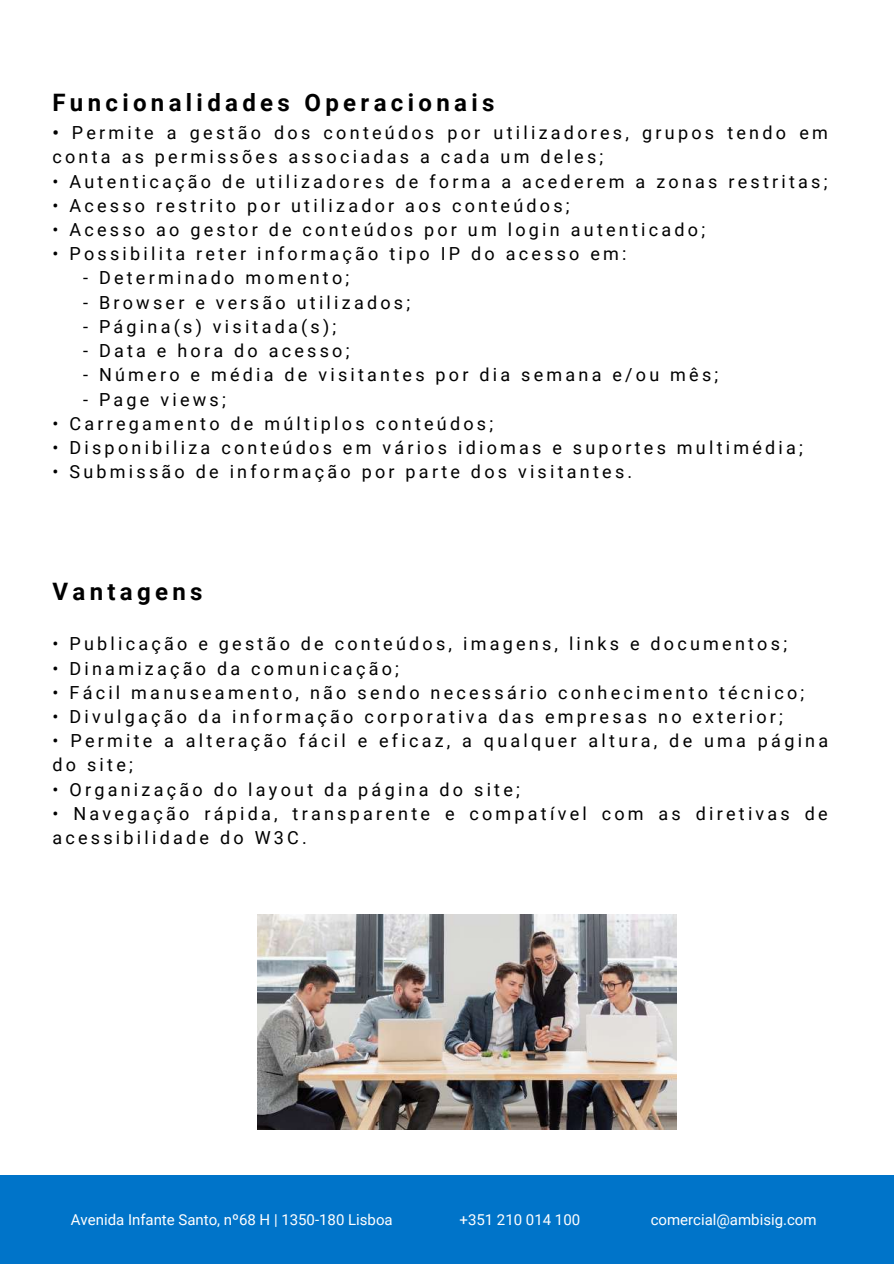
<style>
.page{position:relative;width:894px;height:1264px;background:#fff}
.page>*{position:absolute;margin:0;border:0;box-sizing:border-box;transform-origin:0 0}
.t1{font:700 24px "Roboto";letter-spacing:.18em;color:#000}
.t2{font:18px/24.2px "Roboto";letter-spacing:.18em;color:#000}
.t3{font:15px "Roboto";color:#fff}
.s1{font-weight:700}
</style>
<div class="page">
<div style="left:0;top:1175px;width:893px;height:88px;background:#0074c9"></div>
<img style="left:257px;top:914px;width:419px;height:215px">
<h1 class="t1" style="left:52px;top:89px;width:443px">Funcionalidades Operacionais</h1>
<p class="t2" style="left:52px;top:121px;width:776px"><span class="s1">•</span> Permite a gestão dos conteúdos por utilizadores, grupos tendo em conta as permissões associadas a cada um deles;</p>
<p class="t2" style="left:52px;top:169px;width:776px">• Autenticação de utilizadores de forma a acederem a zonas restritas;</p>
<p class="t2" style="left:52px;top:193px;width:518px">• Acesso restrito por utilizador aos conteúdos;</p>
<p class="t2" style="left:52px;top:218px;width:654px">• Acesso ao gestor de conteúdos por um login autenticado;</p>
<p class="t2" style="left:52px;top:242px;width:575px">• Possibilita reter informação tipo IP do acesso em:</p>
<p class="t2" style="left:83px;top:266px;width:268px">- Determinado momento;</p>
<p class="t2" style="left:83px;top:290px;width:328px">- Browser e versão utilizados;</p>
<p class="t2" style="left:83px;top:314px;width:255px">- Página(s) visitada(s);</p>
<p class="t2" style="left:83px;top:339px;width:268px">- Data e hora do acesso;</p>
<p class="t2" style="left:83px;top:363px;width:636px">- Número e média de visitantes por dia semana e/ou mês;</p>
<p class="t2" style="left:83px;top:387px;width:144px">- Page views;</p>
<p class="t2" style="left:52px;top:411px;width:442px">• Carregamento de múltiplos conteúdos;</p>
<p class="t2" style="left:52px;top:436px;width:751px">• Disponibiliza conteúdos em vários idiomas e suportes multimédia;</p>
<p class="t2" style="left:52px;top:460px;width:581px">• Submissão de informação por parte dos visitantes.</p>
<h1 class="t1" style="left:52px;top:578px;width:152px">Vantagens</h1>
<p class="t2" style="left:52px;top:632px;width:736px">• Publicação e gestão de conteúdos, imagens, links e documentos;</p>
<p class="t2" style="left:52px;top:656px;width:348px">• Dinamização da comunicação;</p>
<p class="t2" style="left:52px;top:680px;width:753px">• Fácil manuseamento, não sendo necessário conhecimento técnico;</p>
<p class="t2" style="left:52px;top:704px;width:731px">• Divulgação da informação corporativa das empresas no exterior;</p>
<p class="t2" style="left:52px;top:729px;width:777px">• Permite a alteração fácil e eficaz, a qualquer altura, de uma página do site;</p>
<p class="t2" style="left:52px;top:777px;width:469px">• Organização do layout da página do site;</p>
<p class="t2" style="left:52px;top:801px;width:776px">• Navegação rápida, transparente e compatível com as diretivas de acessibilidade do W3C.</p>
<p class="t3" style="left:71px;top:1210px;width:323px">Avenida Infante Santo, nº68 H | 1350-180 Lisboa</p>
<p class="t3" style="left:459px;top:1210px;width:122px">+351 210 014 100</p>
<p class="t3" style="left:650px;top:1210px;width:167px">comercial@ambisig.com</p>
</div>
